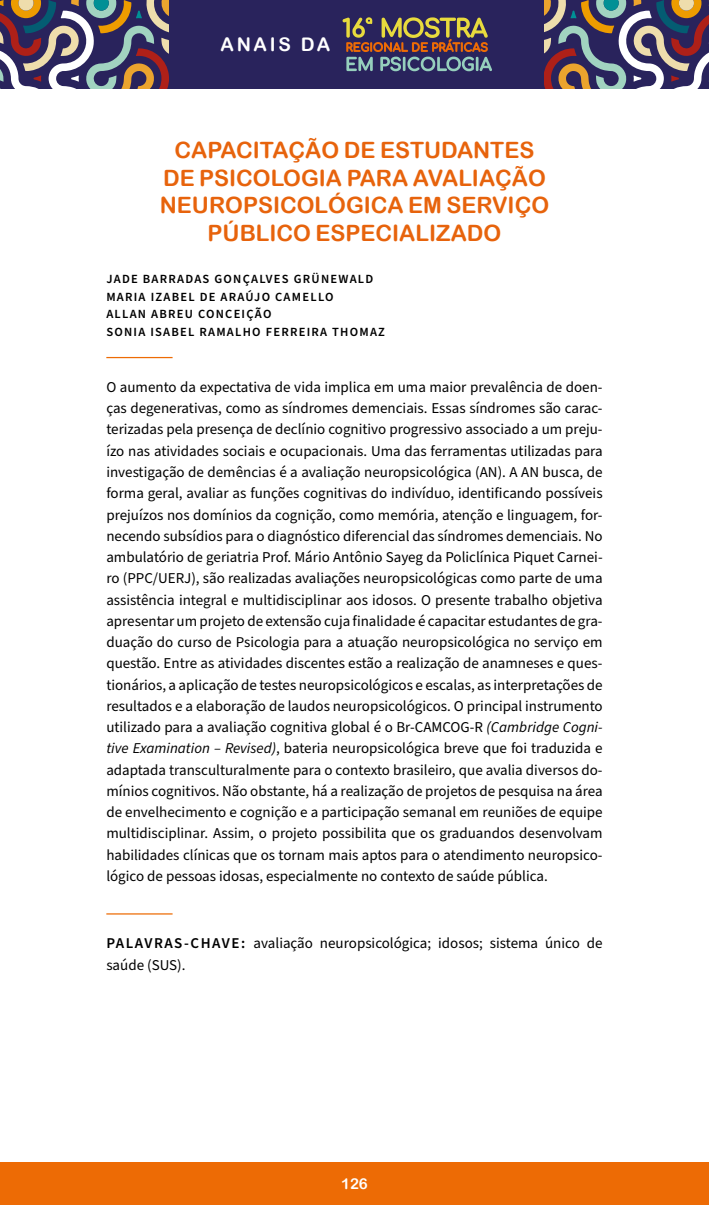
<style>
.page{position:relative;width:709px;height:1205px;background:#fff}
.page>*{position:absolute;margin:0;border:0;box-sizing:border-box;transform-origin:0 0}
.t1{font:22.5px/27.5px "Arial Rounded MT Bold";color:#e7630c;text-align:center}
.t2{font:18.75px "Arial Rounded MT Bold";letter-spacing:.15em;color:#fff}
.t3{font:15px/21.2px "Source Sans Pro";color:#000;text-align:justify}
.t4{font:15px "Arial Rounded MT Bold";color:#fff}
.t5{font:600 12.5px/17.5px "Source Sans Pro";letter-spacing:.1em;color:#000}
.s1{font-style:italic}
.s2{font-weight:600}
</style>
<div class="page">
<div style="left:0;top:1162px;width:709px;height:43px;background:#ed6b05"></div>
<svg style="left:1px;top:0;width:708px;height:89px;background:#504765"></svg>
<hr style="left:106px;top:357px;width:67px;height:1px;background:#ed6b05">
<hr style="left:106px;top:913px;width:67px;height:1px;background:#ed6b05">
<p class="t2" style="left:220px;top:33px;width:111px">ANAIS DA</p>
<h1 class="t1" style="left:160px;top:136px;width:391px">CAPACITAÇÃO DE ESTUDANTES<br>DE PSICOLOGIA PARA AVALIAÇÃO<br>NEUROPSICOLÓGICA EM SERVIÇO<br>PÚBLICO ESPECIALIZADO</h1>
<p class="t5" style="left:106px;top:271px;width:280px">JADE BARRADAS GONÇALVES GRÜNEWALD<br>MARIA IZABEL DE ARAÚJO CAMELLO<br>ALLAN ABREU CONCEIÇÃO<br>SONIA ISABEL RAMALHO FERREIRA THOMAZ</p>
<p class="t3" style="left:106px;top:377px;width:498px">O aumento da expectativa de vida implica em uma maior prevalência de doen&shy;ças degenerativas, como as síndromes demenciais. Essas síndromes são carac&shy;terizadas pela presença de declínio cognitivo progressivo associado a um preju&shy;ízo nas atividades sociais e ocupacionais. Uma das ferramentas utilizadas para investigação de demências é a avaliação neuropsicológica (AN). A AN busca, de forma geral, avaliar as funções cognitivas do indivíduo, identificando possíveis prejuízos nos domínios da cognição, como memória, atenção e linguagem, for&shy;necendo subsídios para o diagnóstico diferencial das síndromes demenciais. No ambulatório de geriatria Prof. Mário Antônio Sayeg da Policlínica Piquet Carnei&shy;ro (PPC/UERJ), são realizadas avaliações neuropsicológicas como parte de uma assistência integral e multidisciplinar aos idosos. O presente trabalho objetiva apresentar um projeto de extensão cuja finalidade é capacitar estudantes de gra&shy;duação do curso de Psicologia para a atuação neuropsicológica no serviço em questão. Entre as atividades discentes estão a realização de anamneses e ques&shy;tionários, a aplicação de testes neuropsicológicos e escalas, as interpretações de resultados e a elaboração de laudos neuropsicológicos. O principal instrumento utilizado para a avaliação cognitiva global é o Br-CAMCOG-R <span class="s1">(Cambridge Cogni&shy;tive Examination – Revised)</span>, bateria neuropsicológica breve que foi traduzida e adaptada transculturalmente para o contexto brasileiro, que avalia diversos do&shy;mínios cognitivos. Não obstante, há a realização de projetos de pesquisa na área de envelhecimento e cognição e a participação semanal em reuniões de equipe multidisciplinar. Assim, o projeto possibilita que os graduandos desenvolvam habilidades clínicas que os tornam mais aptos para o atendimento neuropsico&shy;lógico de pessoas idosas, especialmente no contexto de saúde pública.</p>
<p class="t3" style="left:106px;top:933px;width:498px"><span class="s2">PALAVRAS-CHAVE:</span> avaliação neuropsicológica; idosos; sistema único de saúde (SUS).</p>
<p class="t4" style="left:341px;top:1175px;width:28px">126</p>
</div>
